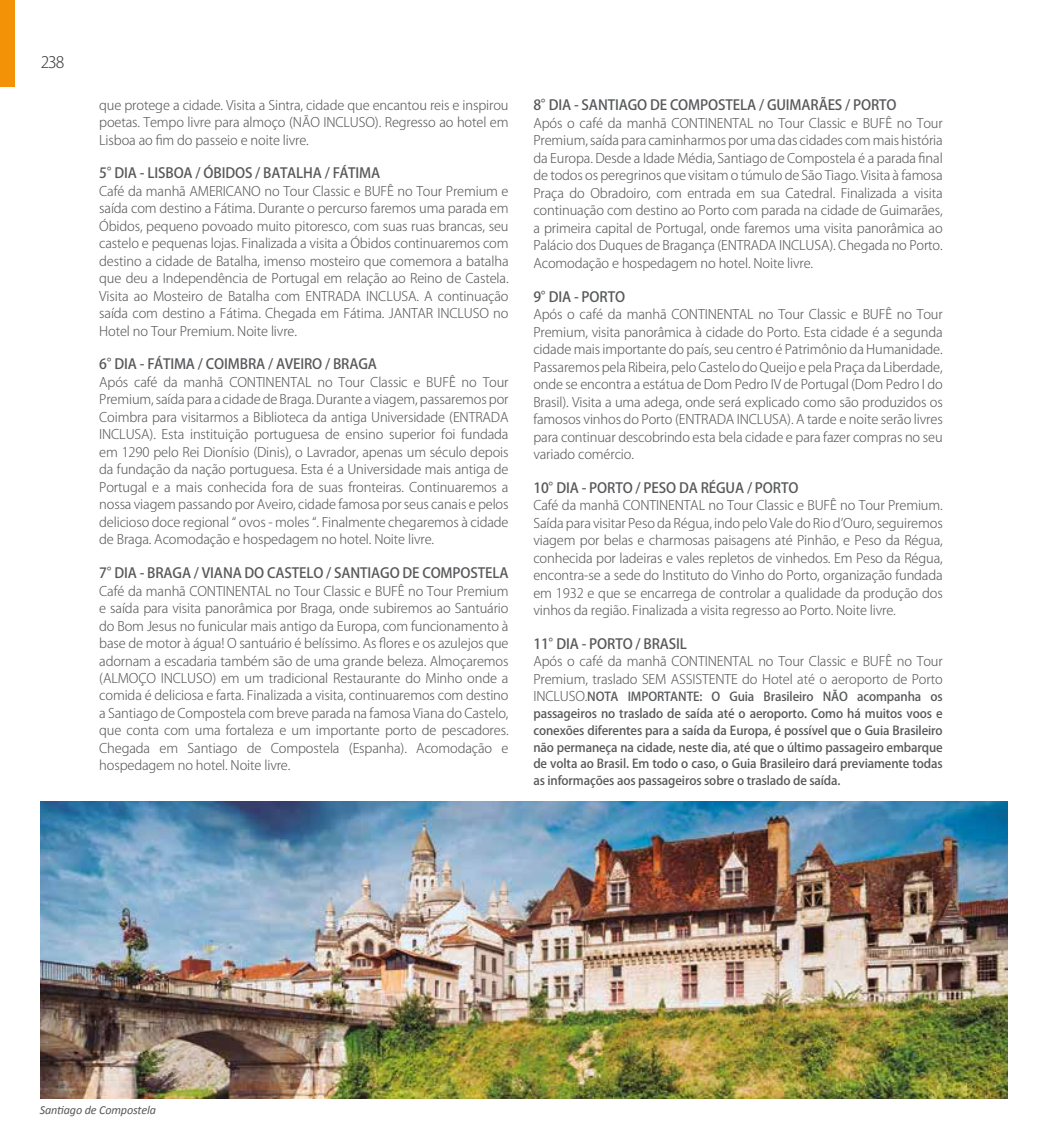
<style>
.page{position:relative;width:1042px;height:1141px;background:#fff}
.page>*{position:absolute;margin:0;border:0;box-sizing:border-box;transform-origin:0 0}
.t1{font:300 15.75px "Koz Go Pr 6 N";color:#3f3c3a}
.t2{font:500 14px "Koz Go Pr 6 N";letter-spacing:-.01em;color:#57585a}
.t3{font:300 13.12px/17.5px "Koz Go Pr 6 N";letter-spacing:-.01em;color:#57585a;text-align:justify}
.t4{font:500 12.25px/16.8px "Koz Go Pr 6 N";letter-spacing:-.01em;color:#57585a;text-align:justify}
.t5{font:italic 12.25px "Calibri";letter-spacing:-.01em;color:#57585a}
.s1{font-weight:300;font-size:13.12px}
</style>
<div class="page">
<img style="left:40px;top:801px;width:967px;height:298px">
<div style="left:0;top:0;width:15px;height:87px;background:#f39207"></div>
<p class="t1" style="left:41px;top:54px;width:25px">238</p>
<p class="t3" style="left:99px;top:96px;width:411px">que protege a cidade. Visita a Sintra, cidade que encantou reis e inspirou poetas. Tempo livre para almoço (NÃO INCLUSO). Regresso ao hotel em Lisboa ao fim do passeio e noite livre.</p>
<p class="t2" style="left:99px;top:165px;width:283px">5°DIA - LISBOA / ÓBIDOS / BATALHA / FÁTIMA</p>
<p class="t3" style="left:99px;top:183px;width:411px">Café da manhã AMERICANO no Tour Classic e BUFÊ no Tour Premium e saída com destino a Fátima. Durante o percurso faremos uma parada em Óbidos, pequeno povoado muito pitoresco, com suas ruas brancas, seu castelo e pequenas lojas. Finalizada a visita a Óbidos continuaremos com destino a cidade de Batalha, imenso mosteiro que comemora a batalha que deu a Independência de Portugal em relação ao Reino de Castela.<br>Visita ao Mosteiro de Batalha com ENTRADA INCLUSA. A continuação saída com destino a Fátima. Chegada em Fátima. JANTAR INCLUSO no Hotel no Tour Premium. Noite livre.</p>
<p class="t2" style="left:99px;top:356px;width:279px">6°DIA - FÁTIMA / COIMBRA / AVEIRO / BRAGA</p>
<p class="t3" style="left:99px;top:374px;width:411px">Após café da manhã CONTINENTAL no Tour Classic e BUFÊ no Tour Premium, saída para a cidade de Braga. Durante a viagem, passaremos por Coimbra para visitarmos a Biblioteca da antiga Universidade (ENTRADA INCLUSA). Esta instituição portuguesa de ensino superior foi fundada em 1290 pelo Rei Dionísio (Dinis), o Lavrador, apenas um século depois da fundação da nação portuguesa. Esta é a Universidade mais antiga de Portugal e a mais conhecida fora de suas fronteiras. Continuaremos a nossa viagem passando por Aveiro, cidade famosa por seus canais e pelos delicioso doce regional “ ovos - moles “. Finalmente chegaremos à cidade de Braga. Acomodação e hospedagem no hotel. Noite livre.</p>
<p class="t2" style="left:99px;top:565px;width:411px">7°DIA - BRAGA / VIANA DO CASTELO / SANTIAGO DE COMPOSTELA</p>
<p class="t3" style="left:99px;top:582px;width:411px">Café da manhã CONTINENTAL no Tour Classic e BUFÊ no Tour Premium e saída para visita panorâmica por Braga, onde subiremos ao Santuário do Bom Jesus no funicular mais antigo da Europa, com funcionamento à base de motor à água! O santuário é belíssimo. As flores e os azulejos que adornam a escadaria também são de uma grande beleza. Almoçaremos (ALMOÇO INCLUSO) em um tradicional Restaurante do Minho onde a comida é deliciosa e farta. Finalizada a visita, continuaremos com destino a Santiago de Compostela com breve parada na famosa Viana do Castelo, que conta com uma fortaleza e um importante porto de pescadores.<br>Chegada em Santiago de Compostela (Espanha). Acomodação e hospedagem no hotel. Noite livre.</p>
<p class="t2" style="left:533px;top:97px;width:365px">8°DIA - SANTIAGO DE COMPOSTELA / GUIMARÃES / PORTO</p>
<p class="t3" style="left:533px;top:115px;width:411px">Após o café da manhã CONTINENTAL no Tour Classic e BUFÊ no Tour Premium, saída para caminharmos por uma das cidades com mais história da Europa. Desde a Idade Média, Santiago de Compostela é a parada final de todos os peregrinos que visitam o túmulo de São Tiago. Visita à famosa Praça do Obradoiro, com entrada em sua Catedral. Finalizada a visita continuação com destino ao Porto com parada na cidade de Guimarães, a primeira capital de Portugal, onde faremos uma visita panorâmica ao Palácio dos Duques de Bragança (ENTRADA INCLUSA). Chegada no Porto.<br>Acomodação e hospedagem no hotel. Noite livre.</p>
<p class="t2" style="left:533px;top:289px;width:93px">9°DIA - PORTO</p>
<p class="t3" style="left:533px;top:306px;width:411px">Após o café da manhã CONTINENTAL no Tour Classic e BUFÊ no Tour Premium, visita panorâmica à cidade do Porto. Esta cidade é a segunda cidade mais importante do país, seu centro é Patrimônio da Humanidade.<br>Passaremos pela Ribeira, pelo Castelo do Queijo e pela Praça da Liberdade, onde se encontra a estátua de Dom Pedro IV de Portugal (Dom Pedro I do Brasil). Visita a uma adega, onde será explicado como são produzidos os famosos vinhos do Porto (ENTRADA INCLUSA). A tarde e noite serão livres para continuar descobrindo esta bela cidade e para fazer compras no seu variado comércio.</p>
<p class="t2" style="left:533px;top:480px;width:266px">10°DIA - PORTO / PESO DA RÉGUA / PORTO</p>
<p class="t3" style="left:533px;top:497px;width:411px">Café da manhã CONTINENTAL no Tour Classic e BUFÊ no Tour Premium.<br>Saída para visitar Peso da Régua, indo pelo Vale do Rio d’Ouro, seguiremos viagem por belas e charmosas paisagens até Pinhão, e Peso da Régua, conhecida por ladeiras e vales repletos de vinhedos. Em Peso da Régua, encontra-se a sede do Instituto do Vinho do Porto, organização fundada em 1932 e que se encarrega de controlar a qualidade da produção dos vinhos da região. Finalizada a visita regresso ao Porto. Noite livre.</p>
<p class="t2" style="left:533px;top:636px;width:155px">11°DIA - PORTO / BRASIL</p>
<p class="t3" style="left:533px;top:653px;width:411px">Após o café da manhã CONTINENTAL no Tour Classic e BUFÊ no Tour<br>Premium, traslado SEM ASSISTENTE do Hotel até o aeroporto de Porto</p>
<p class="t4" style="left:533px;top:689px;width:411px"><span class="s1">INCLUSO.</span>NOTA IMPORTANTE: O Guia Brasileiro NÃO acompanha os passageiros no traslado de saída até o aeroporto. Como há muitos voos e conexões diferentes para a saída da Europa, é possível que o Guia Brasileiro não permaneça na cidade, neste dia, até que o último passageiro embarque de volta ao Brasil. Em todo o caso, o Guia Brasileiro dará previamente todas as informações aos passageiros sobre o traslado de saída.</p>
<p class="t5" style="left:40px;top:1102px;width:118px">Santiago de Compostela</p>
</div>
